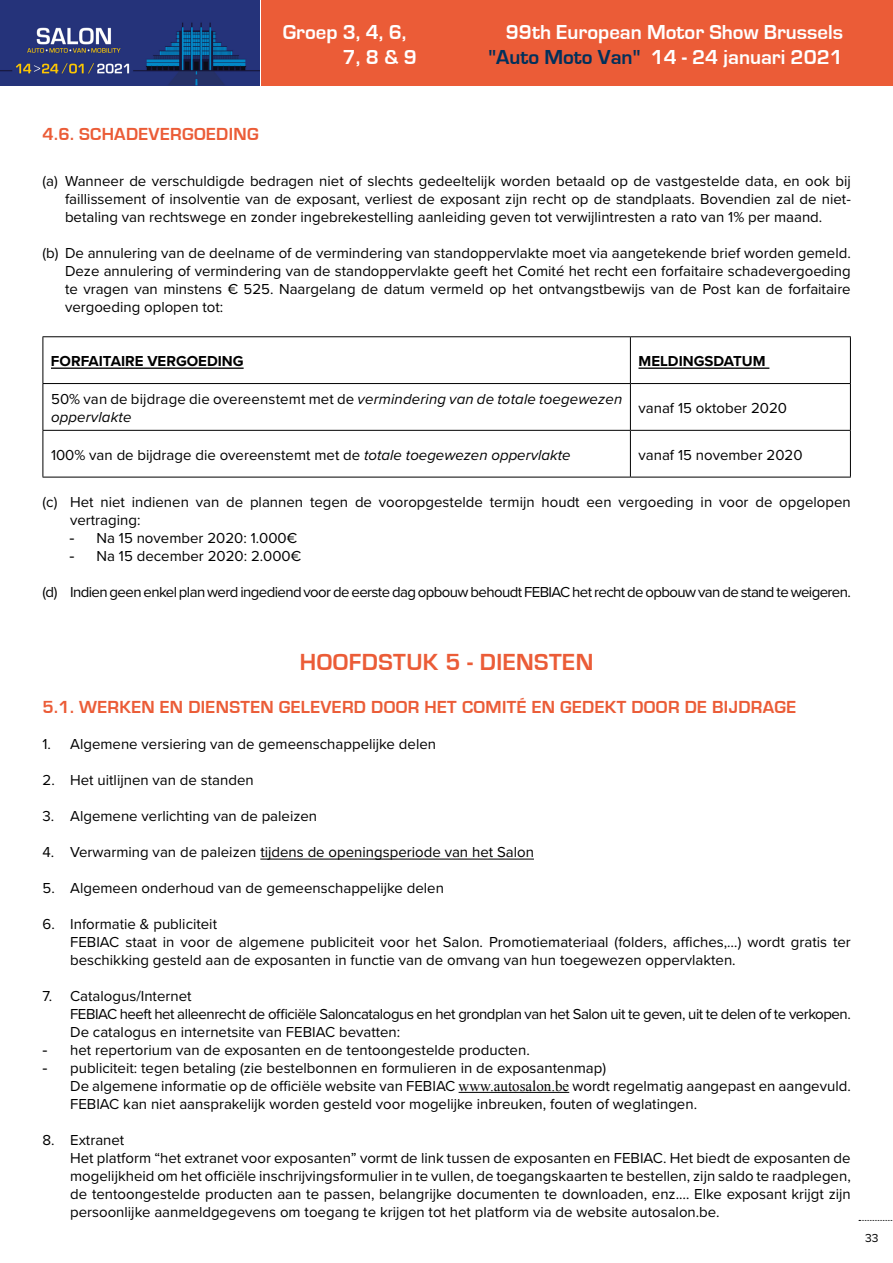
<style>
.page{position:relative;width:893px;height:1263px;background:#fff}
.page>*{position:absolute;margin:0;border:0;box-sizing:border-box;transform-origin:0 0}
.t1{font:700 24px "Eurostile";letter-spacing:.02em;color:#eb5c37}
.t2{font:700 20.85px/25px "Eurostile";color:#fff;text-align:right}
.t3{font:700 18px "Eurostile";letter-spacing:.02em;color:#eb5c37}
.t4{font:15px/18px "Proxima Nova";color:#000}
.t5{font:15px/18px "Proxima Nova";letter-spacing:-.03em;color:#000}
.t6{font:15px "Proxima Nova";letter-spacing:-.04em;color:#000}
.t7{font:italic 15px/18px "Proxima Nova";letter-spacing:.01em;color:#000}
.t8{font:700 15px "Proxima Nova";color:#000}
.t9{font:12px "Proxima Nova";color:#000}
.s1{color:#00305b}
.s2{font-style:normal}
.s3{font-style:italic}
.s4{font-family:"Arial"}
.s5{font-family:"Times New Roman"}
</style>
<div class="page">
<div style="left:261px;top:0;width:632px;height:86px;background:#eb5c37"></div>
<svg style="left:859px;top:1220px;width:34px;height:1px"></svg>
<img style="left:0;top:0;width:260px;height:86px">
<hr style="left:260px;top:859px;width:274px;height:1px;background:#000">
<hr style="left:459px;top:1092px;width:110px;height:1px;background:#000">
<hr style="left:43px;top:336px;width:587px;height:1px;background:#000">
<hr style="left:43px;top:337px;width:1px;height:46px;background:#000">
<hr style="left:630px;top:336px;width:221px;height:1px;background:#000">
<hr style="left:630px;top:337px;width:1px;height:46px;background:#000">
<hr style="left:850px;top:337px;width:1px;height:46px;background:#000">
<hr style="left:43px;top:383px;width:587px;height:1px;background:#000">
<hr style="left:43px;top:384px;width:1px;height:46px;background:#000">
<hr style="left:630px;top:383px;width:221px;height:1px;background:#000">
<hr style="left:630px;top:384px;width:1px;height:46px;background:#000">
<hr style="left:850px;top:384px;width:1px;height:46px;background:#000">
<hr style="left:43px;top:430px;width:587px;height:1px;background:#000">
<hr style="left:43px;top:431px;width:1px;height:46px;background:#000">
<hr style="left:630px;top:430px;width:221px;height:1px;background:#000">
<hr style="left:630px;top:431px;width:1px;height:46px;background:#000">
<hr style="left:850px;top:431px;width:1px;height:46px;background:#000">
<hr style="left:43px;top:477px;width:587px;height:1px;background:#000">
<hr style="left:630px;top:477px;width:221px;height:1px;background:#000">
<hr style="left:51px;top:367px;width:193px;height:2px;background:#000">
<hr style="left:638px;top:367px;width:131px;height:2px;background:#000">
<h2 class="t2" style="left:343px;top:20px;width:76px;text-align:left;text-indent:-60px">Groep 3, 4, 6,<br>7, 8 &amp; 9</h2>
<h2 class="t2" style="left:488px;top:20px;width:356px">99th European Motor Show Brussels <span class="s1">"Auto Moto Van"</span> 14 - 24 januari 2021</h2>
<p class="t3" style="left:43px;top:124px;width:218px">4.6. SCHADEVERGOEDING</p>
<p class="t4" style="left:65px;top:172px;width:787px;text-align:justify;text-indent:-22px">(a) Wanneer de verschuldigde bedragen niet of slechts gedeeltelijk worden betaald op de vastgestelde data, en ook bij faillissement of insolventie van de exposant, verliest de exposant zijn recht op de standplaats. Bovendien zal de niet&shy;betaling van rechtswege en zonder ingebrekestelling aanleiding geven tot verwijlintresten a rato van 1% per maand.</p>
<p class="t4" style="left:65px;top:244px;width:787px;text-align:justify;text-indent:-22px">(b) De annulering van de deelname of de vermindering van standoppervlakte moet via aangetekende brief worden gemeld.<br>Deze annulering of vermindering van de standoppervlakte geeft het Comité het recht een forfaitaire schadevergoeding te vragen van minstens € 525. Naargelang de datum vermeld op het ontvangstbewijs van de Post kan de forfaitaire vergoeding oplopen tot:</p>
<p class="t8" style="left:51px;top:350px;width:194px">FORFAITAIRE VERGOEDING</p>
<p class="t8" style="left:638px;top:350px;width:129px">MELDINGSDATUM</p>
<p class="t7" style="left:51px;top:389px;width:573px"><span class="s2">50% van de bijdrage die overeenstemt met de</span> vermindering van de totale toegewezen oppervlakte</p>
<p class="t4" style="left:638px;top:398px;width:150px">vanaf 15 oktober 2020</p>
<p class="t4" style="left:51px;top:445px;width:521px">100% van de bijdrage die overeenstemt met de <span class="s3">totale toegewezen oppervlakte</span></p>
<p class="t4" style="left:638px;top:445px;width:165px">vanaf 15 november 2020</p>
<p class="t4" style="left:70px;top:493px;width:782px;text-indent:-28px">(c) Het niet indienen van de plannen tegen de vooropgestelde termijn houdt een vergoeding in voor de opgelopen vertraging:</p>
<p class="t4" style="left:70px;top:529px;width:229px"><span class="s4">-</span> Na 15 november 2020: 1.000€</p>
<p class="t4" style="left:70px;top:547px;width:233px"><span class="s4">-</span> Na 15 december 2020: 2.000€</p>
<p class="t6" style="left:43px;top:581px;width:810px">(d) Indien geen enkel plan werd ingediend voor de eerste dag opbouw behoudt FEBIAC het recht de opbouw van de stand te weigeren.</p>
<h1 class="t1" style="left:300px;top:648px;width:295px">HOOFDSTUK 5 - DIENSTEN</h1>
<p class="t3" style="left:43px;top:697px;width:755px">5.1. WERKEN EN DIENSTEN GELEVERD DOOR HET COMITÉ EN GEDEKT DOOR DE BIJDRAGE</p>
<p class="t4" style="left:43px;top:734px;width:395px">1. Algemene versiering van de gemeenschappelijke delen</p>
<p class="t4" style="left:43px;top:770px;width:213px">2. Het uitlijnen van de standen</p>
<p class="t4" style="left:43px;top:806px;width:276px">3. Algemene verlichting van de paleizen</p>
<p class="t4" style="left:43px;top:842px;width:493px">4. Verwarming van de paleizen tijdens de openingsperiode van het Salon</p>
<p class="t4" style="left:43px;top:878px;width:403px">5. Algemeen onderhoud van de gemeenschappelijke delen</p>
<p class="t4" style="left:70px;top:914px;width:782px;text-indent:-28px">6. Informatie &amp; publiciteit<br>FEBIAC staat in voor de algemene publiciteit voor het Salon. Promotiemateriaal (folders, affiches,…) wordt gratis ter beschikking gesteld aan de exposanten in functie van de omvang van hun toegewezen oppervlakten.</p>
<p class="t5" style="left:70px;top:986px;width:782px;text-indent:-28px">7. Catalogus/Internet<br>FEBIAC heeft het alleenrecht de officiële Saloncatalogus en het grondplan van het Salon uit te geven, uit te delen of te verkopen.<br>De catalogus en internetsite van FEBIAC bevatten:</p>
<p class="t4" style="left:43px;top:1040px;width:489px"><span class="s4">-</span> het repertorium van de exposanten en de tentoongestelde producten.</p>
<p class="t4" style="left:70px;top:1058px;width:782px;text-indent:-28px"><span class="s4">-</span> publiciteit: tegen betaling (zie bestelbonnen en formulieren in de exposantenmap)<br>De algemene informatie op de officiële website van FEBIAC <span class="s5">www.autosalon.be</span> wordt regelmatig aangepast en aangevuld.<br>FEBIAC kan niet aansprakelijk worden gesteld voor mogelijke inbreuken, fouten of weglatingen.</p>
<p class="t4" style="left:70px;top:1130px;width:782px;text-indent:-28px">8. Extranet<br>Het platform “het extranet voor exposanten” vormt de link tussen de exposanten en FEBIAC. Het biedt de exposanten de mogelijkheid om het officiële inschrijvingsformulier in te vullen, de toegangskaarten te bestellen, zijn saldo te raadplegen, de tentoongestelde producten aan te passen, belangrijke documenten te downloaden, enz.… Elke exposant krijgt zijn persoonlijke aanmeldgegevens om toegang te krijgen tot het platform via de website autosalon.be.</p>
<p class="t9" style="left:865px;top:1229px;width:15px">33</p>
</div>
